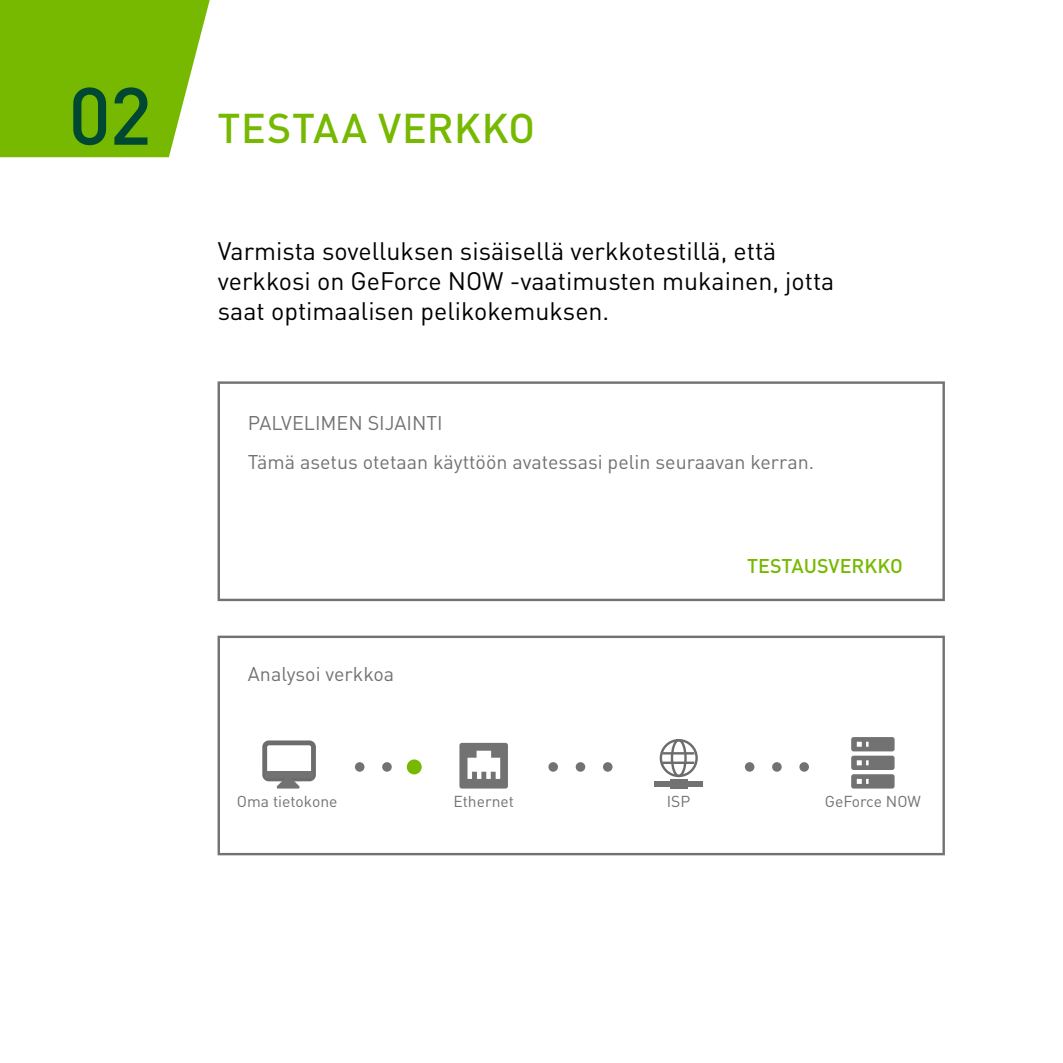
<style>
.page{position:relative;width:1063px;height:1063px;background:#fff}
.page>*{position:absolute;margin:0;border:0;box-sizing:border-box;transform-origin:0 0}
.t1{font:500 41px "DIN Pro";letter-spacing:.015em;color:#76b900}
.t2{font:25px/30px "DIN Pro";color:#000}
.t3{font:19.75px "DIN Pro";color:#727273}
.t4{font:500 19.75px "DIN Pro";color:#76b900}
.t5{font:15.75px "DIN Pro";color:#727273}
.s1{font-size:79.75px;color:#004831}
</style>
<div class="page">
<svg style="left:0;top:0;width:210px;height:157px"></svg>
<svg style="left:218px;top:636px;width:727px;height:219px"></svg>
<svg style="left:851px;top:737px;width:44px;height:52px"></svg>
<div style="left:799px;top:762px;width:10px;height:10px;background:#727273;border-radius:50%"></div>
<div style="left:772px;top:762px;width:10px;height:10px;background:#727273;border-radius:50%"></div>
<div style="left:745px;top:762px;width:9px;height:10px;background:#727273;border-radius:50%"></div>
<div style="left:603px;top:762px;width:10px;height:10px;background:#727273;border-radius:50%"></div>
<div style="left:576px;top:762px;width:9px;height:10px;background:#727273;border-radius:50%"></div>
<div style="left:548px;top:762px;width:10px;height:10px;background:#727273;border-radius:50%"></div>
<div style="left:407px;top:759px;width:15px;height:15px;background:#76b900;border-radius:50%"></div>
<div style="left:382px;top:762px;width:10px;height:10px;background:#727273;border-radius:50%"></div>
<div style="left:355px;top:762px;width:9px;height:10px;background:#727273;border-radius:50%"></div>
<svg style="left:459px;top:743px;width:49px;height:46px"></svg>
<svg style="left:260px;top:738px;width:58px;height:51px"></svg>
<div style="left:266px;top:771px;width:47px;height:7px;background:#727273"></div>
<div style="left:655px;top:781px;width:48px;height:6px;background:#727273"></div>
<div style="left:670px;top:779px;width:18px;height:10px;background:#727273"></div>
<div style="left:660px;top:739px;width:38px;height:38px;border:2px solid #6c6c6d;border-radius:50%"></div>
<div style="left:671px;top:739px;width:16px;height:38px;border:2px solid #6c6c6d;border-radius:50%"></div>
<hr style="left:663px;top:752px;width:31px;height:3px;background:#6c6c6d">
<hr style="left:663px;top:762px;width:31px;height:2px;background:#6c6c6d">
<svg style="left:218px;top:381px;width:727px;height:220px"></svg>
<h1 class="t1" style="left:68px;top:101px;width:468px"><span class="s1">02</span> TESTAA VERKKO</h1>
<p class="t2" style="left:218px;top:235px;width:618px">Varmista sovelluksen sisäisellä verkkotestillä, että verkkosi on GeForce NOW -vaatimusten mukainen, jotta saat optimaalisen pelikokemuksen.</p>
<p class="t3" style="left:248px;top:409px;width:196px">PALVELIMEN SIJAINTI</p>
<p class="t3" style="left:248px;top:448px;width:568px">Tämä asetus otetaan käyttöön avatessasi pelin seuraavan kerran.</p>
<p class="t3" style="left:248px;top:660px;width:148px">Analysoi verkkoa</p>
<p class="t4" style="left:747px;top:552px;width:157px">TESTAUSVERKKO</p>
<p class="t5" style="left:237px;top:790px;width:102px">Oma tietokone</p>
<p class="t5" style="left:453px;top:790px;width:62px">Ethernet</p>
<p class="t5" style="left:667px;top:790px;width:25px">ISP</p>
<p class="t5" style="left:825px;top:790px;width:97px">GeForce NOW</p>
</div>
